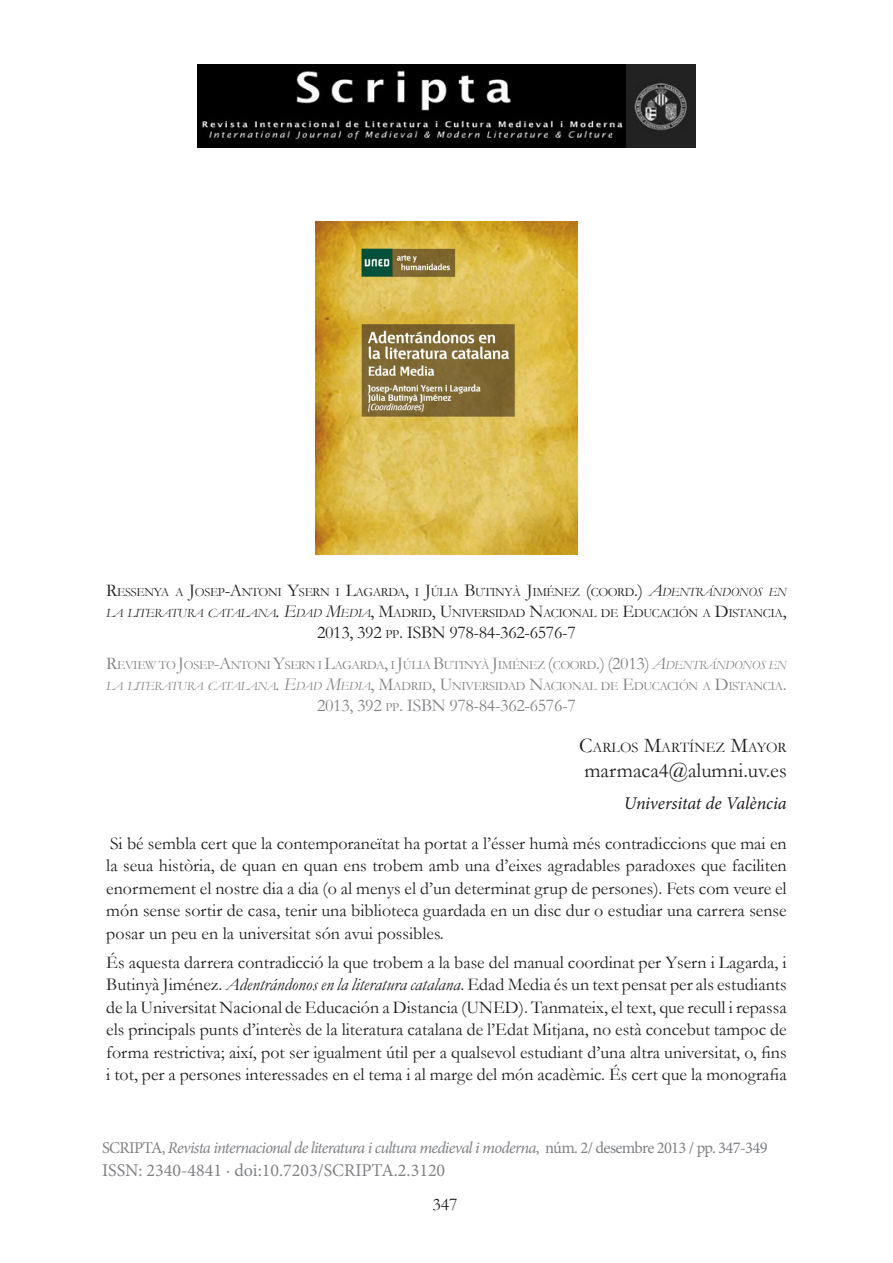
<style>
.page{position:relative;width:893px;height:1263px;background:#fff}
.page>*{position:absolute;margin:0;border:0;box-sizing:border-box;transform-origin:0 0}
.t1{font:21px "Garamond";color:#231f20}
.text_normal{font:18px/22.5px "Garamond";color:#231f20;text-align:justify}
.punts_de_l_article{font:18px/22.5px "Garamond";color:#231f20;text-align:justify}
.t2{font:18px "Minion Pro";color:#808285}
.títol_ressenya{font:18px "Garamond";letter-spacing:-.02em;color:#231f20}
.títol_ressenya-2{font:18px "Garamond";letter-spacing:-.02em;color:#808285}
.t3{font:italic 18px "Minion Pro";letter-spacing:-.01em;color:#231f20}
.t4{font:italic 16.5px "Minion Pro";letter-spacing:-.045em;color:#808285}
.t5{font:14.7px "Garamond";color:#231f20}
.títol_ressenya-3{font:12.6px/21px "Garamond";letter-spacing:-.03em;color:#808285}
.títol_ressenya-4{font:12.6px/21px "Garamond";letter-spacing:-.03em;color:#231f20}
.s1{font-size:18px}
.s2{font-style:italic;font-size:18px}
.s3{font-style:italic}
.s4{font-size:12.6px}
.s5{font-size:21px}
.s6{font-style:normal}
</style>
<div class="page">
<img style="left:197px;top:64px;width:499px;height:84px">
<img style="left:315px;top:221px;width:263px;height:334px">
<p class="títol_ressenya-4" style="left:106px;top:582px;width:682px"><span class="s1">R</span>ESSENYA A <span class="s1">J</span>OSEP<span class="s1">-A</span>NTONI <span class="s1">Y</span>SERN I <span class="s1">L</span>AGARDA<span class="s1">,</span> I <span class="s1">J</span>ÚLIA <span class="s1">B</span>UTINYÀ <span class="s1">J</span>IMÉNEZ <span class="s1">(</span>COORD<span class="s1">.)</span> <span class="s2">A</span><span class="s3">DENTRÁNDONOS EN<br>LA LITERATURA CATALANA</span><span class="s2">. E</span><span class="s3">DAD</span> <span class="s2">M</span><span class="s3">EDIA</span><span class="s1">, M</span>ADRID<span class="s1">, U</span>NIVERSIDAD <span class="s1">N</span>ACIONAL DE <span class="s1">E</span>DUCACIÓN A <span class="s1">D</span>ISTANCIA<span class="s1">,</span></p>
<p class="títol_ressenya" style="left:317px;top:622px;width:260px">2013, 392 <span class="s4">PP</span>. ISBN 978-84-362-6576-7</p>
<p class="títol_ressenya-3" style="left:106px;top:654px;width:682px"><span class="s1">R</span>EVIEW TO <span class="s1">J</span>OSEP<span class="s1">-A</span>NTONI <span class="s1">Y</span>SERN I <span class="s1">L</span>AGARDA<span class="s1">,</span> I <span class="s1">J</span>ÚLIA <span class="s1">B</span>UTINYÀ <span class="s1">J</span>IMÉNEZ <span class="s1">(</span>COORD<span class="s1">.) (2013)</span> <span class="s2">A</span><span class="s3">DENTRÁNDONOS EN<br>LA LITERATURA CATALANA</span><span class="s2">. E</span><span class="s3">DAD</span> <span class="s2">M</span><span class="s3">EDIA</span><span class="s1">, M</span>ADRID<span class="s1">, U</span>NIVERSIDAD <span class="s1">N</span>ACIONAL DE <span class="s1">E</span>DUCACIÓN A <span class="s1">D</span>ISTANCIA<span class="s1">.</span></p>
<p class="títol_ressenya-2" style="left:317px;top:694px;width:260px">2013, 392 <span class="s4">PP</span>. ISBN 978-84-362-6576-7</p>
<p class="t5" style="left:579px;top:739px;width:209px"><span class="s5">C</span>ARLOS <span class="s5">M</span>ARTÍNEZ <span class="s5">M</span>AYOR</p>
<p class="t1" style="left:584px;top:758px;width:204px">marmaca4@alumni.uv.es</p>
<p class="t3" style="left:624px;top:791px;width:164px">Universitat de València</p>
<p class="punts_de_l_article" style="left:106px;top:831px;width:682px">Si bé sembla cert que la contemporaneïtat ha portat a l’ésser humà més contradiccions que mai en la seua història, de quan en quan ens trobem amb una d’eixes agradables paradoxes que faciliten enormement el nostre dia a dia (o al menys el d’un determinat grup de persones). Fets com veure el món sense sortir de casa, tenir una biblioteca guardada en un disc dur o estudiar una carrera sense posar un peu en la universitat són avui possibles.</p>
<p class="text_normal" style="left:106px;top:950px;width:682px">És aquesta darrera contradicció la que trobem a la base del manual coordinat per Ysern i Lagarda, i Butinyà Jiménez. <span class="s3">Adentrándonos en la literatura catalana</span>. Edad Media és un text pensat per als estudiants de la Universitat Nacional de Educación a Distancia (UNED). Tanmateix, el text, que recull i repassa els principals punts d’interès de la literatura catalana de l’Edat Mitjana, no està concebut tampoc de forma restrictiva; així, pot ser igualment útil per a qualsevol estudiant d’una altra universitat, o, fins i tot, per a persones interessades en el tema i al marge del món acadèmic. És cert que la monografia</p>
<p class="t4" style="left:102px;top:1136px;width:667px"><span class="s6">SCRIPTA,</span> Revista internacional de literatura i cultura medieval i moderna<span class="s6">, núm. 2/ desembre 2013 / pp. 347-349</span></p>
<p class="t2" style="left:102px;top:1158px;width:345px">ISSN: 2340-4841 · doi:10.7203/SCRIPTA.2.3120</p>
<p class="text_normal" style="left:432px;top:1192px;width:27px">347</p>
</div>
